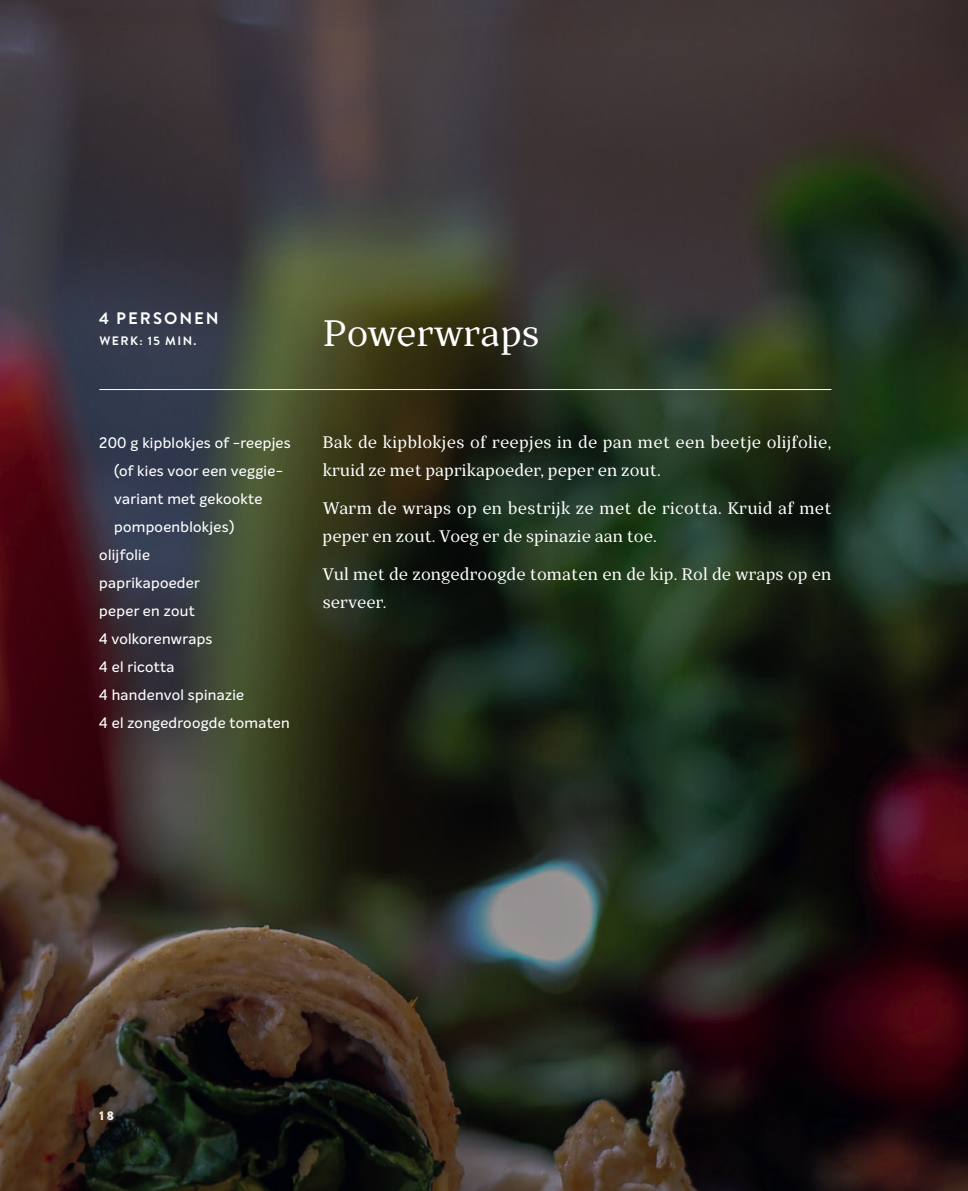
<style>
.page{position:relative;width:968px;height:1191px;background:#fff}
.page>*{position:absolute;margin:0;border:0;box-sizing:border-box;transform-origin:0 0}
.t1{font:36.75px "TT Bells";color:#fff}
.t2{font:16.62px/28px "TT Bells";letter-spacing:.005em;color:#fff}
.t3{font:700 16.62px "Brandon Grotesque";letter-spacing:.12em;color:#fff}
.t4{font:500 14.88px "Intelo Alt";letter-spacing:.02em;color:#fff}
.t5{font:700 12.25px "Brandon Grotesque";letter-spacing:.12em;color:#fff}
.t6{font:12.25px "Brandon Printed Two";color:#fff}
</style>
<div class="page">
<img style="left:0;top:0;width:967px;height:1191px">
<hr style="left:99px;top:389px;width:732px;height:1px;background:#fff">
<p class="t3" style="left:99px;top:312px;width:121px">4 PERSONEN</p>
<p class="t5" style="left:99px;top:336px;width:99px">WERK: 15 MIN.</p>
<p class="t4" style="left:99px;top:433px;width:193px">200 g kipblokjes of -reepjes</p>
<p class="t4" style="left:114px;top:461px;width:170px">(of kies voor een veggie-</p>
<p class="t4" style="left:114px;top:489px;width:150px">variant met gekookte</p>
<p class="t4" style="left:114px;top:517px;width:122px">pompoenblokjes)</p>
<p class="t4" style="left:99px;top:545px;width:52px">olijfolie</p>
<p class="t4" style="left:99px;top:573px;width:102px">paprikapoeder</p>
<p class="t4" style="left:99px;top:601px;width:97px">peper en zout</p>
<p class="t4" style="left:99px;top:629px;width:115px">4 volkorenwraps</p>
<p class="t4" style="left:99px;top:657px;width:76px">4 el ricotta</p>
<p class="t4" style="left:99px;top:685px;width:146px">4 handenvol spinazie</p>
<p class="t4" style="left:99px;top:713px;width:192px">4 el zongedroogde tomaten</p>
<h1 class="t1" style="left:322px;top:320px;width:219px">Powerwraps</h1>
<p class="t2" style="left:322px;top:430px;width:510px">Bak de kipblokjes of reepjes in de pan met een beetje olijfolie, kruid ze met paprikapoeder, peper en zout.</p>
<p class="t2" style="left:322px;top:496px;width:510px">Warm de wraps op en bestrijk ze met de ricotta. Kruid af met peper en zout. Voeg er de spinazie aan toe.</p>
<p class="t2" style="left:322px;top:562px;width:510px">Vul met de zongedroogde tomaten en de kip. Rol de wraps op en serveer.</p>
<p class="t6" style="left:99px;top:1108px;width:16px">18</p>
</div>
